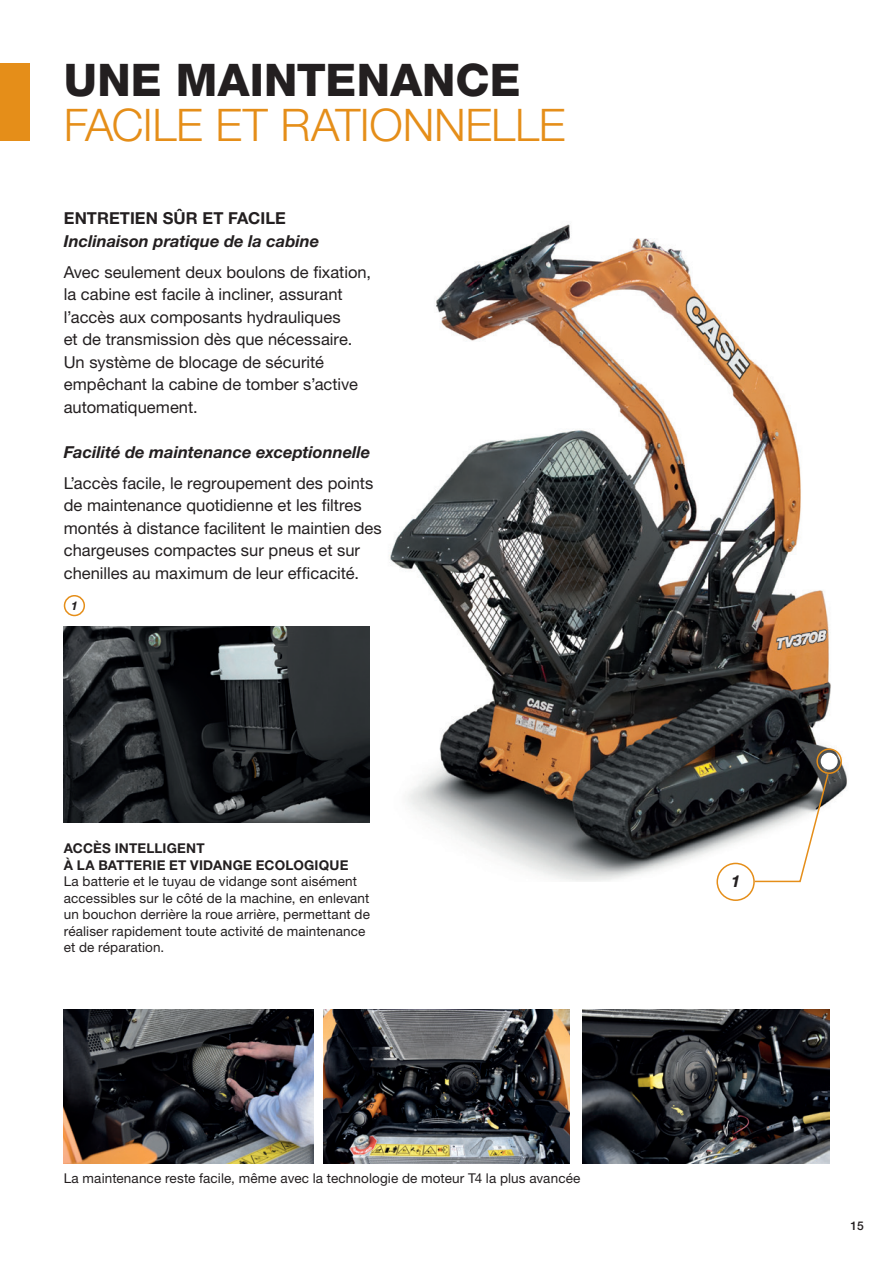
<style>
.page{position:relative;width:893px;height:1263px;background:#fff}
.page>*{position:absolute;margin:0;border:0;box-sizing:border-box;transform-origin:0 0}
.TITOLO_2{font:300 45px "Helvetica Neue LT Pro";letter-spacing:-.01em;color:#e58e19}
.TITOLO_1{font:800 45px "Helvetica Neue LT Pro";letter-spacing:.005em;color:#231f20}
.TXT__11-15{font:16.5px "Helvetica Neue LT Pro";color:#231f20}
.TITOLETTI{font:italic 700 16.5px/22.5px "Helvetica Neue LT Pro";color:#231f20}
.TXT__11-15-2{font:italic 700 16.5px "Helvetica Neue LT Pro";color:#231f20}
.TXT__9-11{font:13.5px/16.5px "Helvetica Neue LT Pro";letter-spacing:.01em;color:#231f20}
.TXT__9-11-2{font:700 13.5px/16.5px "Helvetica Neue LT Pro";letter-spacing:.015em;color:#231f20}
.t1{font:500 12px "Helvetica Neue LT Pro";color:#231f20}
.TXT__11-15-3{font:italic 700 12px "Helvetica Neue LT Pro";color:#231f20}
.s1{font-style:normal}
</style>
<div class="page">
<img style="left:359px;top:224px;width:488px;height:658px">
<img style="left:323px;top:1010px;width:247px;height:153px">
<img style="left:64px;top:1010px;width:249px;height:153px">
<img style="left:583px;top:1010px;width:246px;height:153px">
<div style="left:64px;top:595px;width:21px;height:21px;border:2px solid #e58e19;border-radius:50%"></div>
<div style="left:716px;top:863px;width:39px;height:38px;border:2px solid #e58e19;border-radius:50%"></div>
<img style="left:64px;top:627px;width:306px;height:195px">
<svg style="left:753px;top:772px;width:77px;height:111px"></svg>
<div style="left:816px;top:748px;width:26px;height:26px;border:2px solid #e58e19;border-radius:50%"></div>
<div style="left:821px;top:753px;width:17px;height:17px;background:#fff;border-radius:50%"></div>
<div style="left:0;top:64px;width:30px;height:77px;background:#e58e19"></div>
<p class="TITOLO_1" style="left:64px;top:53px;width:458px">UNE MAINTENANCE</p>
<p class="TITOLO_2" style="left:64px;top:97px;width:503px">FACILE ET RATIONNELLE</p>
<p class="TITOLETTI" style="left:64px;top:207px;width:257px"><span class="s1">ENTRETIEN SÛR ET FACILE<br></span>Inclinaison pratique de la cabine</p>
<p class="TXT__11-15" style="left:64px;top:262px;width:309px">Avec seulement deux boulons de fixation,</p>
<p class="TXT__11-15" style="left:64px;top:285px;width:281px">la cabine est facile à incliner, assurant</p>
<p class="TXT__11-15" style="left:64px;top:307px;width:278px">l’accès aux composants hydrauliques</p>
<p class="TXT__11-15" style="left:64px;top:330px;width:290px">et de transmission dès que nécessaire.</p>
<p class="TXT__11-15" style="left:64px;top:352px;width:262px">Un système de blocage de sécurité</p>
<p class="TXT__11-15" style="left:64px;top:375px;width:296px">empêchant la cabine de tomber s’active</p>
<p class="TXT__11-15" style="left:64px;top:397px;width:136px">automatiquement.</p>
<p class="TITOLETTI" style="left:64px;top:440px;width:308px">Facilité de maintenance exceptionnelle</p>
<p class="TXT__11-15" style="left:64px;top:473px;width:311px">L’accès facile, le regroupement des points</p>
<p class="TXT__11-15" style="left:64px;top:496px;width:299px">de maintenance quotidienne et les filtres</p>
<p class="TXT__11-15" style="left:64px;top:518px;width:319px">montés à distance facilitent le maintien des</p>
<p class="TXT__11-15" style="left:64px;top:541px;width:298px">chargeuses compactes sur pneus et sur</p>
<p class="TXT__11-15" style="left:64px;top:563px;width:297px">chenilles au maximum de leur efficacité.</p>
<p class="TXT__11-15-3" style="left:71px;top:598px;width:8px">1</p>
<p class="TXT__9-11-2" style="left:64px;top:840px;width:286px">ACCÈS INTELLIGENT<br>À LA BATTERIE ET VIDANGE ECOLOGIQUE</p>
<p class="TXT__9-11" style="left:64px;top:873px;width:308px">La batterie et le tuyau de vidange sont aisément accessibles sur le côté de la machine, en enlevant un bouchon derrière la roue arrière, permettant de réaliser rapidement toute activité de maintenance et de réparation.</p>
<p class="TXT__9-11" style="left:64px;top:1170px;width:518px">La maintenance reste facile, même avec la technologie de moteur T4 la plus avancée</p>
<p class="TXT__11-15-2" style="left:731px;top:871px;width:11px">1</p>
<p class="t1" style="left:850px;top:1218px;width:15px">15</p>
</div>
